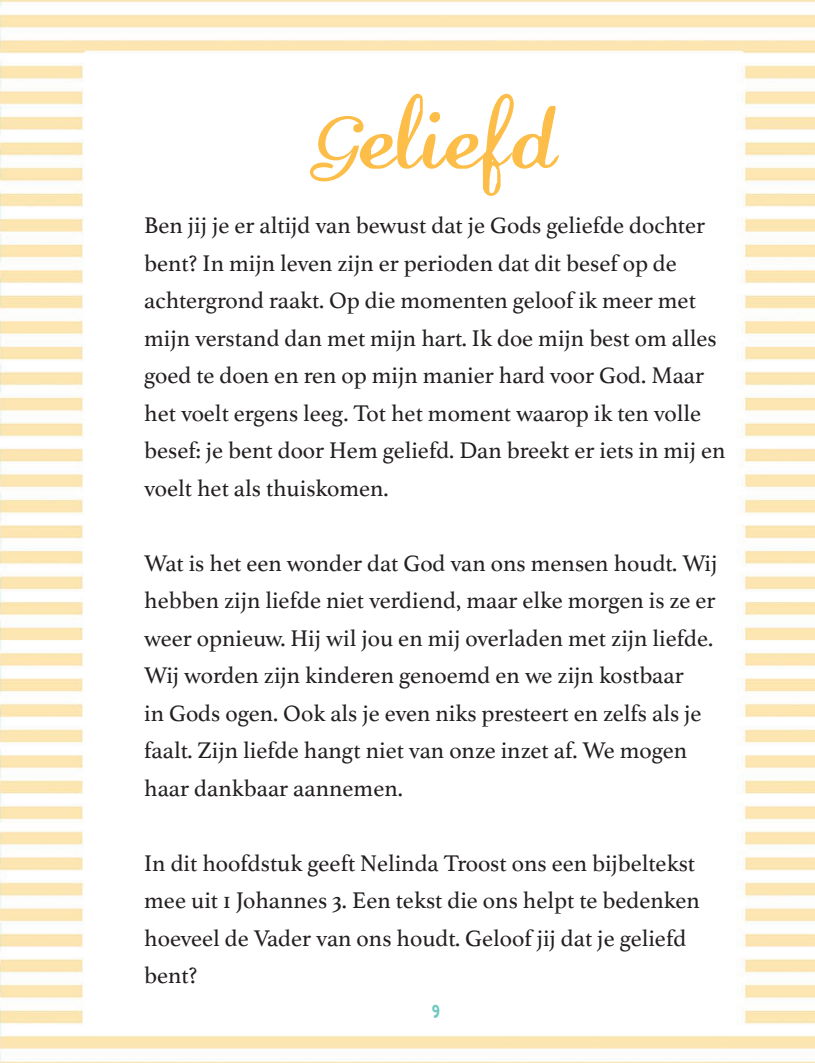
<style>
.page{position:relative;width:815px;height:1063px;background:#fff}
.page>*{position:absolute;margin:0;border:0;box-sizing:border-box;transform-origin:0 0}
.t1{font:75px "Lauren Script";color:#fdbe49}
.t2{font:27.5px "Anonim Round";color:#72c9bf}
.t3{font:23.75px/37.5px "Athelas";color:#231f20}
.s1{font-family:"Niconne"}
</style>
<div class="page">
<img style="left:0;top:0;width:815px;height:1063px">
<h1 class="t1" style="left:313px;top:85px;width:247px"><span class="s1">G</span>eliefd</h1>
<p class="t3" style="left:144px;top:206px;width:583px">Ben jij je er altijd van bewust dat je Gods geliefde dochter bent? In mijn leven zijn er perioden dat dit besef op de achtergrond raakt. Op die momenten geloof ik meer met mijn verstand dan met mijn hart. Ik doe mijn best om alles goed te doen en ren op mijn manier hard voor God. Maar het voelt ergens leeg. Tot het moment waarop ik ten volle besef: je bent door Hem geliefd. Dan breekt er iets in mij en voelt het als thuiskomen.</p>
<p class="t3" style="left:144px;top:544px;width:575px">Wat is het een wonder dat God van ons mensen houdt. Wij hebben zijn liefde niet verdiend, maar elke morgen is ze er weer opnieuw. Hij wil jou en mij overladen met zijn liefde.<br>Wij worden zijn kinderen genoemd en we zijn kostbaar<br>in Gods ogen. Ook als je even niks presteert en zelfs als je faalt. Zijn liefde hangt niet van onze inzet af. We mogen haar dankbaar aannemen.</p>
<p class="t3" style="left:144px;top:844px;width:557px">In dit hoofdstuk geeft Nelinda Troost ons een bijbeltekst mee uit 1 Johannes 3. Een tekst die ons helpt te bedenken hoeveel de Vader van ons houdt. Geloof jij dat je geliefd bent?</p>
<p class="t2" style="left:432px;top:998px;width:10px">9</p>
</div>
